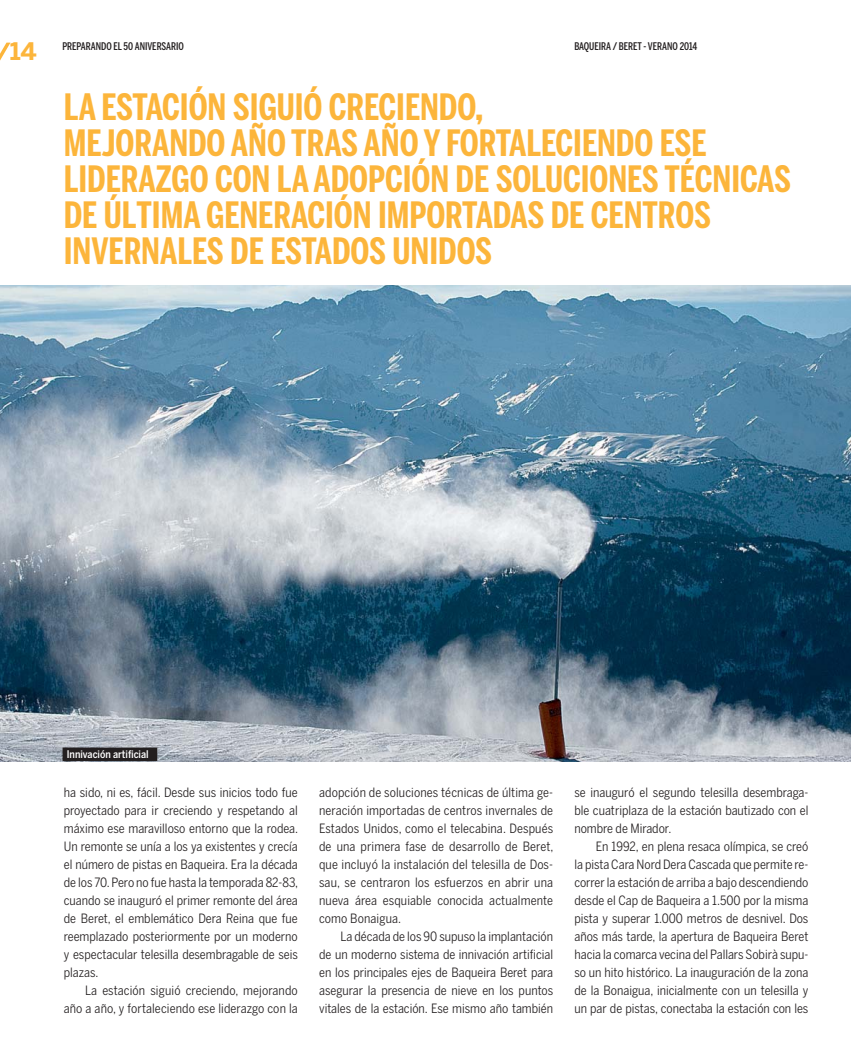
<style>
.page{position:relative;width:851px;height:1063px;background:#fff}
.page>*{position:absolute;margin:0;border:0;box-sizing:border-box;transform-origin:0 0}
.t1{font:700 36px/36px "Benton Sans Comp";color:#fcb53b}
.t2{font:700 24px "Benton Sans";color:#fcb53b}
.t3{font:12.75px/18px "Benton Sans Cond";color:#231f20;text-align:justify}
.t4{font:500 10.5px "Benton Sans Comp";color:#231f20}
.t5{font:500 10.5px "Benton Sans Cond";color:#fff}
</style>
<div class="page">
<svg style="left:0;top:43px;width:10px;height:18px"></svg>
<img style="left:0;top:286px;width:850px;height:475px">
<img style="left:850px;top:553px;width:1px;height:510px">
<div style="left:63px;top:748px;width:94px;height:13px;background:#231f20"></div>
<h2 class="t2" style="left:10px;top:43px;width:28px">14</h2>
<p class="t4" style="left:62px;top:43px;width:123px">PREPARANDO EL 50 ANIVERSARIO</p>
<p class="t4" style="left:574px;top:43px;width:124px">BAQUEIRA / BERET - VERANO 2014</p>
<h1 class="t1" style="left:64px;top:92px;width:728px">LA ESTACIÓN SIGUIÓ CRECIENDO,<br>MEJORANDO AÑO TRAS AÑO Y FORTALECIENDO ESE LIDERAZGO CON LA ADOPCIÓN DE SOLUCIONES TÉCNICAS DE ÚLTIMA GENERACIÓN IMPORTADAS DE CENTROS INVERNALES DE ESTADOS UNIDOS</h1>
<p class="t5" style="left:67px;top:750px;width:83px">Innivación artificial</p>
<p class="t3" style="left:64px;top:784px;width:236px">ha sido, ni es, fácil. Desde sus inicios todo fue proyectado para ir creciendo y respetando al máximo ese maravilloso entorno que la rodea.<br>Un remonte se unía a los ya existentes y crecía el número de pistas en Baqueira. Era la década de los 70. Pero no fue hasta la temporada 82-83, cuando se inauguró el primer remonte del área de Beret, el emblemático Dera Reina que fue reemplazado posteriormente por un moderno y espectacular telesilla desembragable de seis plazas.</p>
<p class="t3" style="left:64px;top:982px;width:235px;text-align:right">La estación siguió creciendo, mejorando año a año, y fortaleciendo ese liderazgo con la</p>
<p class="t3" style="left:319px;top:784px;width:236px">adopción de soluciones técnicas de última ge&shy;neración importadas de centros invernales de Estados Unidos, como el telecabina. Después de una primera fase de desarrollo de Beret, que incluyó la instalación del telesilla de Dos&shy;sau, se centraron los esfuerzos en abrir una nueva área esquiable conocida actualmente como Bonaigua.</p>
<p class="t3" style="left:319px;top:928px;width:235px;text-indent:21px">La década de los 90 supuso la implantación de un moderno sistema de innivación artificial en los principales ejes de Baqueira Beret para asegurar la presencia de nieve en los puntos vitales de la estación. Ese mismo año también</p>
<p class="t3" style="left:574px;top:784px;width:235px">se inauguró el segundo telesilla desembraga&shy;ble cuatriplaza de la estación bautizado con el nombre de Mirador.</p>
<p class="t3" style="left:574px;top:838px;width:235px;text-indent:21px">En 1992, en plena resaca olímpica, se creó la pista Cara Nord Dera Cascada que permite re&shy;correr la estación de arriba a bajo descendiendo desde el Cap de Baqueira a 1.500 por la misma pista y superar 1.000 metros de desnivel. Dos años más tarde, la apertura de Baqueira Beret hacia la comarca vecina del Pallars Sobirà supu&shy;so un hito histórico. La inauguración de la zona de la Bonaigua, inicialmente con un telesilla y un par de pistas, conectaba la estación con les</p>
</div>
